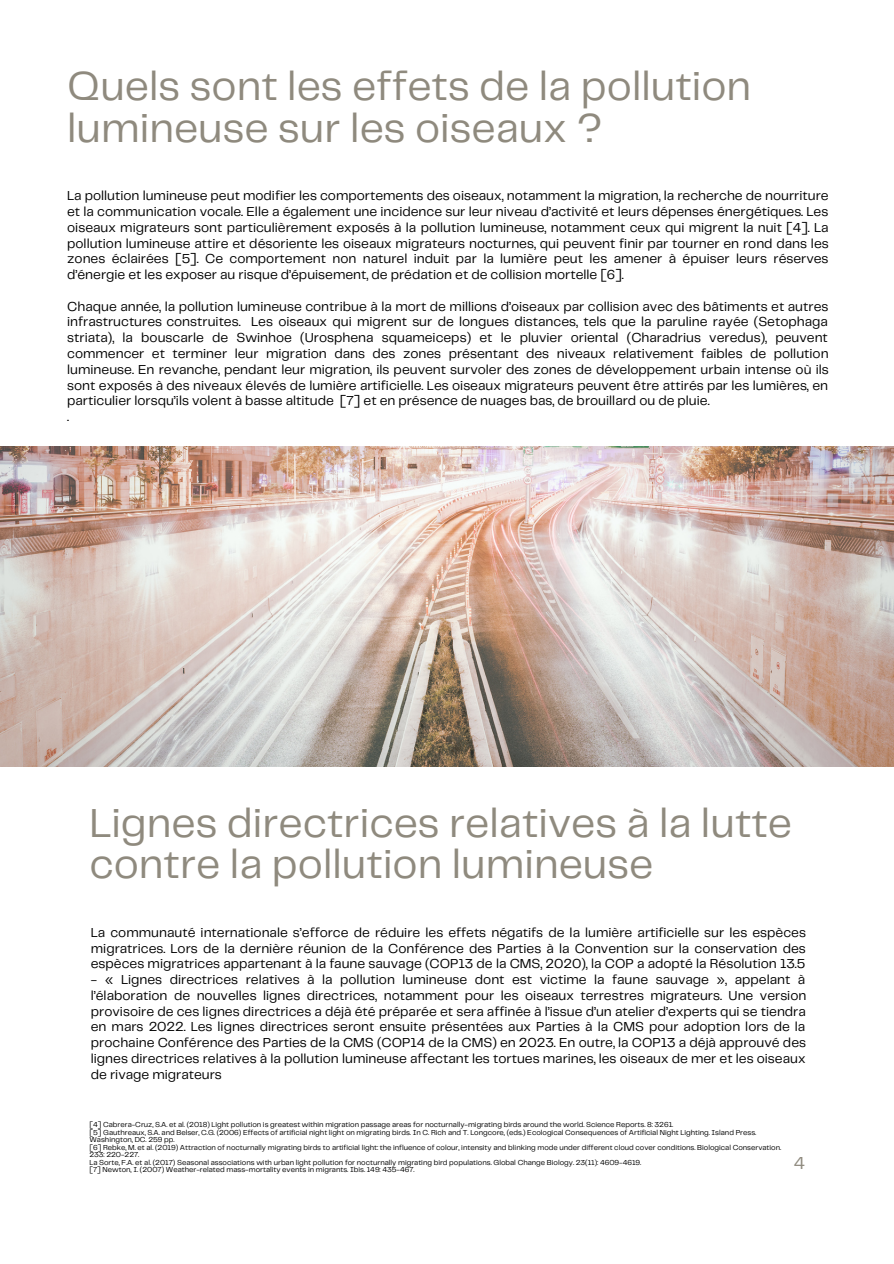
<style>
.page{position:relative;width:894px;height:1264px;background:#fff}
.page>*{position:absolute;margin:0;border:0;box-sizing:border-box;transform-origin:0 0}
.t1{font:42px/41.7px "Telegraf";color:#8f8a7e}
.t2{font:18px "Telegraf";color:#8f8a7e}
.t3{font:13.5px/15.8px "Telegraf";color:#000;text-align:justify}
.t4{font:7.5px/7.5px "Telegraf";color:#000}
</style>
<div class="page">
<img style="left:0;top:447px;width:893px;height:319px">
<p class="t1" style="left:67px;top:68px;width:685px">Quels sont les effets de la pollution lumineuse sur les oiseaux ?</p>
<p class="t3" style="left:67px;top:189px;width:762px">La pollution lumineuse peut modifier les comportements des oiseaux, notamment la migration, la recherche de nourriture et la communication vocale. Elle a également une incidence sur leur niveau d’activité et leurs dépenses énergétiques. Les oiseaux migrateurs sont particulièrement exposés à la pollution lumineuse, notamment ceux qui migrent la nuit [4]. La pollution lumineuse attire et désoriente les oiseaux migrateurs nocturnes, qui peuvent finir par tourner en rond dans les zones éclairées [5]. Ce comportement non naturel induit par la lumière peut les amener à épuiser leurs réserves d’énergie et les exposer au risque d’épuisement, de prédation et de collision mortelle [6].</p>
<p class="t3" style="left:67px;top:299px;width:763px">Chaque année, la pollution lumineuse contribue à la mort de millions d’oiseaux par collision avec des bâtiments et autres infrastructures construites. Les oiseaux qui migrent sur de longues distances, tels que la paruline rayée (Setophaga striata), la bouscarle de Swinhoe (Urosphena squameiceps) et le pluvier oriental (Charadrius veredus), peuvent commencer et terminer leur migration dans des zones présentant des niveaux relativement faibles de pollution lumineuse. En revanche, pendant leur migration, ils peuvent survoler des zones de développement urbain intense où ils sont exposés à des niveaux élevés de lumière artificielle. Les oiseaux migrateurs peuvent être attirés par les lumières, en particulier lorsqu’ils volent à basse altitude [7] et en présence de nuages bas, de brouillard ou de pluie.</p>
<p class="t3" style="left:67px;top:409px;width:3px">.</p>
<p class="t1" style="left:89px;top:804px;width:704px">Lignes directrices relatives à la lutte contre la pollution lumineuse</p>
<p class="t3" style="left:91px;top:925px;width:716px">La communauté internationale s’efforce de réduire les effets négatifs de la lumière artificielle sur les espèces migratrices. Lors de la dernière réunion de la Conférence des Parties à la Convention sur la conservation des espèces migratrices appartenant à la faune sauvage (COP13 de la CMS, 2020), la COP a adopté la Résolution 13.5</p>
<p class="t3" style="left:91px;top:972px;width:716px">- « Lignes directrices relatives à la pollution lumineuse dont est victime la faune sauvage », appelant à l’élaboration de nouvelles lignes directrices, notamment pour les oiseaux terrestres migrateurs. Une version provisoire de ces lignes directrices a déjà été préparée et sera affinée à l’issue d’un atelier d’experts qui se tiendra en mars 2022. Les lignes directrices seront ensuite présentées aux Parties à la CMS pour adoption lors de la prochaine Conférence des Parties de la CMS (COP14 de la CMS) en 2023. En outre, la COP13 a déjà approuvé des lignes directrices relatives à la pollution lumineuse affectant les tortues marines, les oiseaux de mer et les oiseaux de rivage migrateurs</p>
<p class="t4" style="left:89px;top:1121px;width:585px">[4] Cabrera-Cruz, S.A. et al. (2018) Light pollution is greatest within migration passage areas for nocturnally-migrating birds around the world. Science Reports. 8: 3261.</p>
<p class="t4" style="left:89px;top:1129px;width:668px">[5] Gauthreaux, S.A. and Belser, C.G. (2006) Effects of artificial night light on migrating birds. In C. Rich and T. Longcore, (eds.) Ecological Consequences of Artificial Night Lighting. Island Press.<br>Washington, DC. 259 pp.</p>
<p class="t4" style="left:89px;top:1144px;width:693px">[6] Rebke, M. et al. (2019) Attraction of nocturnally migrating birds to artificial light: the influence of colour, intensity and blinking mode under different cloud cover conditions. Biological Conservation.<br>233: 220-227.</p>
<p class="t4" style="left:89px;top:1159px;width:553px">La Sorte, F.A. et al. (2017) Seasonal associations with urban light pollution for nocturnally migrating bird populations. Global Change Biology. 23(11): 4609-4619.</p>
<p class="t4" style="left:89px;top:1166px;width:326px">[7] Newton, I. (2007) Weather-related mass-mortality events in migrants. Ibis. 149: 435-467.</p>
<p class="t2" style="left:793px;top:1155px;width:13px">4</p>
</div>
